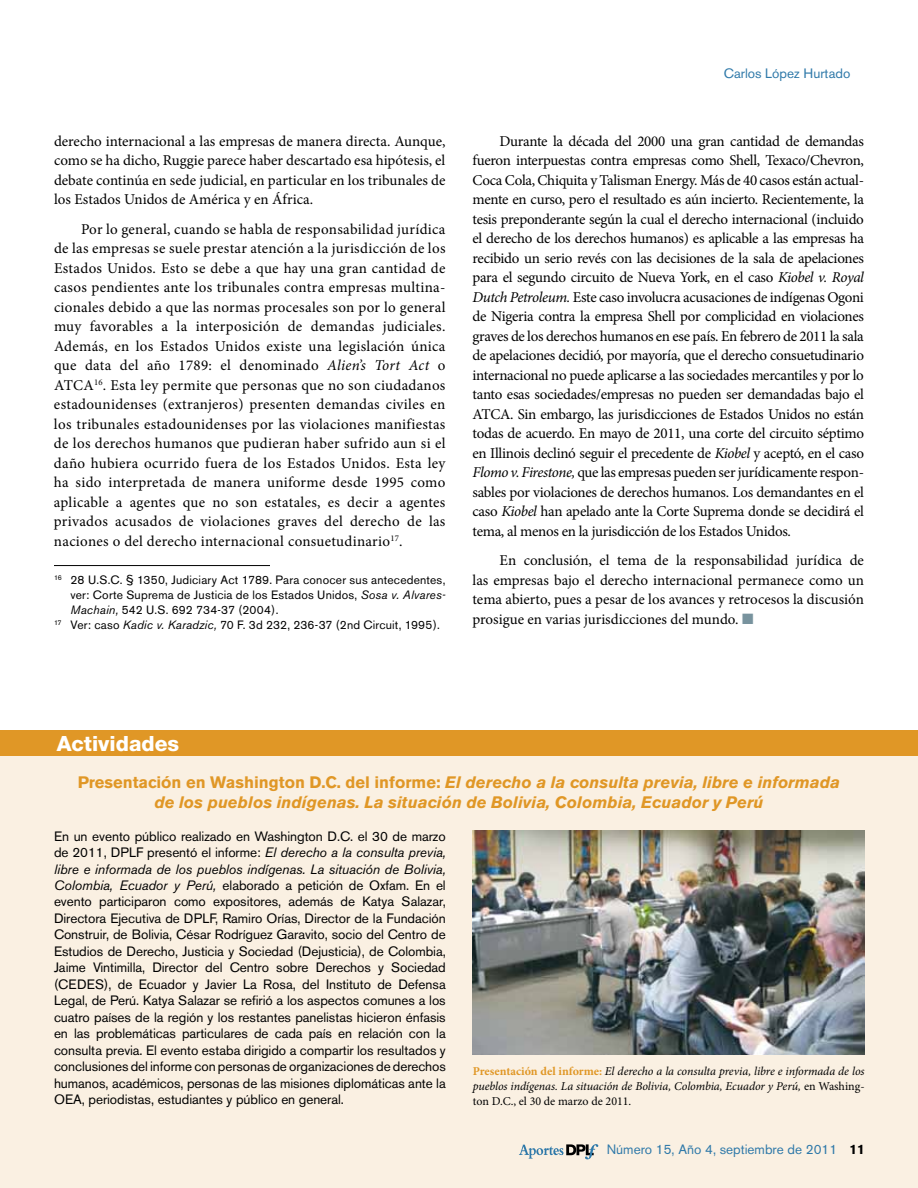
<style>
.page{position:relative;width:918px;height:1188px;background:#fff}
.page>*{position:absolute;margin:0;border:0;box-sizing:border-box;transform-origin:0 0}
.t1{font:800 21px "Helvetica Neue";color:#fff}
.t2{font:italic 700 16.5px/19.5px "Akzidenz Grotesk BE";color:#e09726;text-align:center}
.t3{font:15px/19.5px "Minion Pro";color:#000;text-align:justify}
.t4{font:13.5px/16.5px "Akzidenz Grotesk BE";letter-spacing:-.005em;color:#000;text-align:justify}
.t5{font:13.5px "Akzidenz Grotesk BE";color:#2f79a9}
.t6{font:12px "Akzidenz Grotesk BE";letter-spacing:.015em;color:#000}
.t7{font:italic 12px/15px "Minion Pro";letter-spacing:-.005em;color:#000;text-align:justify}
.s1{font-style:italic}
.s2{color:#78939e}
.s3{font-style:normal}
.s4{font-weight:700;font-style:normal;color:#e09726}
.s5{font-weight:700;color:#000}
</style>
<div class="page">
<hr style="left:54px;top:565px;width:216px;height:1px;background:#000">
<div style="left:0;top:730px;width:918px;height:458px;background:#faf0e2"></div>
<div style="left:0;top:730px;width:918px;height:26px;background:#e09726"></div>
<img style="left:473px;top:831px;width:391px;height:224px">
<svg style="left:519px;top:1144px;width:79px;height:15px"></svg>
<p class="t3" style="left:54px;top:131px;width:393px">derecho internacional a las empresas de manera directa. Aunque, como se ha dicho, Ruggie parece haber descartado esa hipótesis, el debate continúa en sede judicial, en particular en los tribunales de los Estados Unidos de América y en África.</p>
<p class="t3" style="left:54px;top:219px;width:393px;text-indent:27px">Por lo general, cuando se habla de responsabilidad jurídica de las empresas se suele prestar atención a la jurisdicción de los Estados Unidos. Esto se debe a que hay una gran cantidad de casos pendientes ante los tribunales contra empresas multina&shy;cionales debido a que las normas procesales son por lo general muy favorables a la interposición de demandas judiciales.<br>Además, en los Estados Unidos existe una legislación única que data del año 1789: el denominado <span class="s1">Alien’s Tort Act</span> o ATCA<sup>16</sup>. Esta ley permite que personas que no son ciudadanos estadounidenses (extranjeros) presenten demandas civiles en los tribunales estadounidenses por las violaciones manifiestas de los derechos humanos que pudieran haber sufrido aun si el daño hubiera ocurrido fuera de los Estados Unidos. Esta ley ha sido interpretada de manera uniforme desde 1995 como aplicable a agentes que no son estatales, es decir a agentes privados acusados de violaciones graves del derecho de las naciones o del derecho internacional consuetudinario<sup>17</sup>.</p>
<p class="t6" style="left:54px;top:572px;width:393px"><sup>16</sup> 28 U.S.C. § 1350, Judiciary Act 1789. Para conocer sus antecedentes,</p>
<p class="t6" style="left:70px;top:587px;width:377px">ver: Corte Suprema de Justicia de los Estados Unidos, <span class="s1">Sosa v. Alvares-</span></p>
<p class="t6" style="left:70px;top:602px;width:209px"><span class="s1">Machain,</span> 542 U.S. 692 734-37 (2004).</p>
<p class="t6" style="left:54px;top:617px;width:387px"><sup>17</sup> Ver: caso <span class="s1">Kadic v. Karadzic,</span> 70 F. 3d 232, 236-37 (2nd Circuit, 1995).</p>
<p class="t5" style="left:724px;top:65px;width:128px">Carlos López Hurtado</p>
<p class="t3" style="left:472px;top:131px;width:393px;text-indent:27px">Durante la década del 2000 una gran cantidad de demandas fueron interpuestas contra empresas como Shell, Texaco/Chevron, Coca Cola, Chiquita y Talisman Energy. Más de 40 casos están actual&shy;mente en curso, pero el resultado es aún incierto. Recientemente, la tesis preponderante según la cual el derecho internacional (incluido el derecho de los derechos humanos) es aplicable a las empresas ha recibido un serio revés con las decisiones de la sala de apelaciones para el segundo circuito de Nueva York, en el caso <span class="s1">Kiobel v. Royal Dutch Petroleum.</span> Este caso involucra acusaciones de indígenas Ogoni de Nigeria contra la empresa Shell por complicidad en violaciones graves de los derechos humanos en ese país. En febrero de 2011 la sala de apelaciones decidió, por mayoría, que el derecho consuetudinario internacional no puede aplicarse a las sociedades mercantiles y por lo tanto esas sociedades/empresas no pueden ser demandadas bajo el ATCA. Sin embargo, las jurisdicciones de Estados Unidos no están todas de acuerdo. En mayo de 2011, una corte del circuito séptimo en Illinois declinó seguir el precedente de <span class="s1">Kiobel</span> y aceptó, en el caso <span class="s1">Flomo v. Firestone,</span> que las empresas pueden ser jurídicamente respon&shy;sables por violaciones de derechos humanos. Los demandantes en el caso <span class="s1">Kiobel</span> han apelado ante la Corte Suprema donde se decidirá el tema, al menos en la jurisdicción de los Estados Unidos.</p>
<p class="t3" style="left:472px;top:551px;width:393px;text-indent:27px">En conclusión, el tema de la responsabilidad jurídica de las empresas bajo el derecho internacional permanece como un tema abierto, pues a pesar de los avances y retrocesos la discusión prosigue en varias jurisdicciones del mundo. <span class="s2">■</span></p>
<h1 class="t1" style="left:57px;top:732px;width:124px">Actividades</h1>
<p class="t2" style="left:78px;top:773px;width:764px"><span class="s3">Presentación en Washington D.C. del informe:</span> El derecho a la consulta previa, libre e informada de los pueblos indígenas. La situación de Bolivia, Colombia, Ecuador y Perú</p>
<p class="t4" style="left:54px;top:828px;width:393px">En un evento público realizado en Washington D.C. el 30 de marzo de 2011, DPLF presentó el informe: <span class="s1">El derecho a la consulta previa, libre e informada de los pueblos indígenas. La situación de Bolivia, Colombia, Ecuador y Perú,</span> elaborado a petición de Oxfam. En el evento participaron como expositores, además de Katya Salazar, Directora Ejecutiva de DPLF, Ramiro Orías, Director de la Fundación Construir, de Bolivia, César Rodríguez Garavito, socio del Centro de Estudios de Derecho, Justicia y Sociedad (Dejusticia), de Colombia, Jaime Vintimilla, Director del Centro sobre Derechos y Sociedad (CEDES), de Ecuador y Javier La Rosa, del Instituto de Defensa Legal, de Perú. Katya Salazar se refirió a los aspectos comunes a los cuatro países de la región y los restantes panelistas hicieron énfasis en las problemáticas particulares de cada país en relación con la consulta previa. El evento estaba dirigido a compartir los resultados y conclusiones del informe con personas de organizaciones de derechos humanos, académicos, personas de las misiones diplomáticas ante la OEA, periodistas, estudiantes y público en general.</p>
<p class="t7" style="left:473px;top:1064px;width:393px"><span class="s4">Presentación del informe:</span> El derecho a la consulta previa, libre e informada de los pueblos indígenas. La situación de Bolivia, Colombia, Ecuador y Perú, <span class="s3">en Washing&shy;ton D.C., el 30 de marzo de 2011.</span></p>
<p class="t5" style="left:607px;top:1142px;width:259px">Número 15, Año 4, septiembre de 2011 <span class="s5">11</span></p>
</div>
